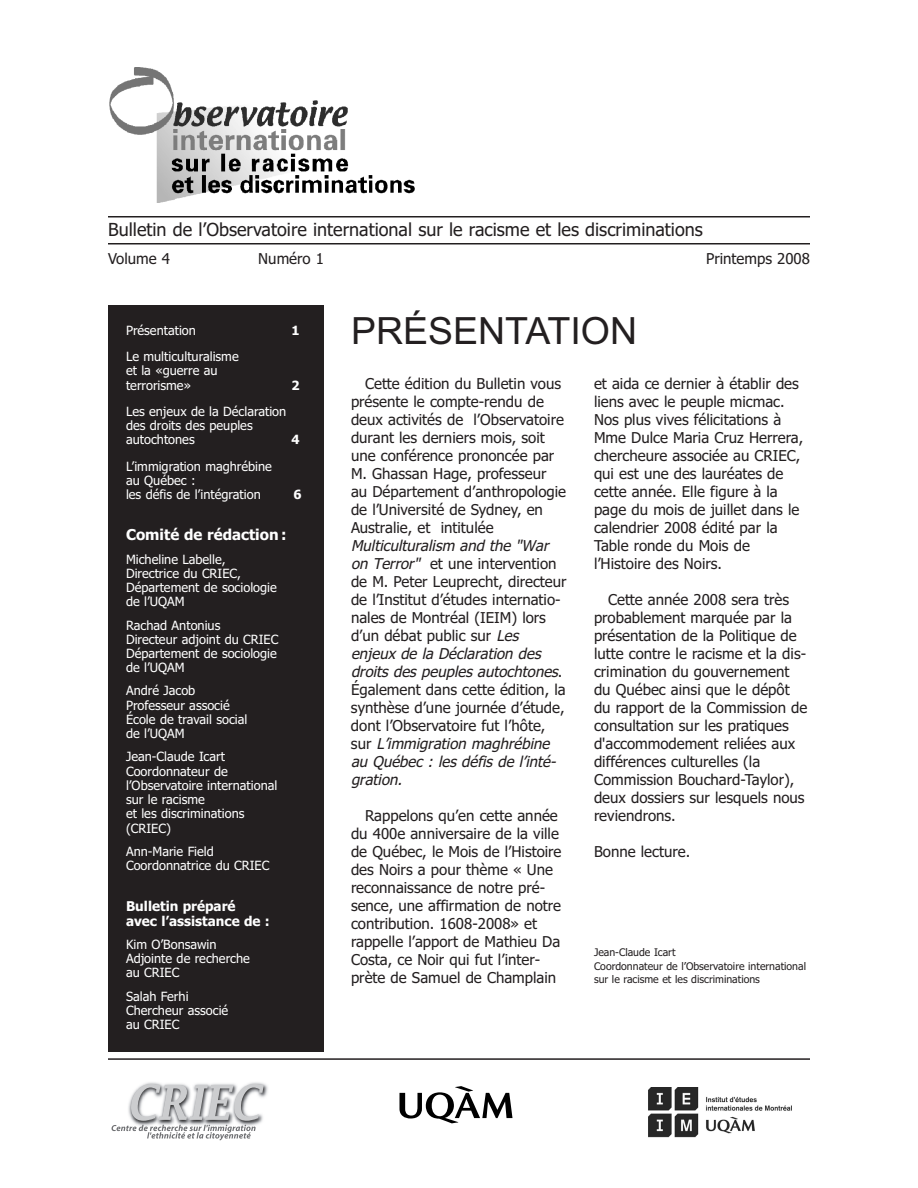
<style>
.page{position:relative;width:918px;height:1188px;background:#fff}
.page>*{position:absolute;margin:0;border:0;box-sizing:border-box;transform-origin:0 0}
.t1{font:37.5px "Arial";color:#231f20}
.t2{font:18px "Tahoma";color:#231f20}
.t3{font:15px/18px "Tahoma";color:#231f20}
.t4{font:700 15px "Tahoma";color:#fff}
.t5{font:700 13.5px/14.2px "Tahoma";color:#fff}
.t6{font:12.75px/14.2px "Tahoma";color:#fff}
.t7{font:700 12.75px "Tahoma";color:#fff}
.t8{font:10.5px/13.5px "Tahoma";color:#231f20}
.s1{font-style:italic}
</style>
<div class="page">
<hr style="left:108px;top:216px;width:702px;height:2px;background:#231f20">
<hr style="left:108px;top:243px;width:702px;height:1px;background:#231f20">
<img style="left:110px;top:68px;width:304px;height:134px">
<div style="left:108px;top:305px;width:216px;height:746px;background:#231f20"></div>
<hr style="left:108px;top:1058px;width:702px;height:2px;background:#231f20">
<img style="left:145px;top:1082px;width:123px;height:15px">
<svg style="left:112px;top:1084px;width:152px;height:56px"></svg>
<svg style="left:399px;top:1086px;width:114px;height:37px"></svg>
<img style="left:648px;top:1087px;width:144px;height:51px">
<p class="t2" style="left:108px;top:219px;width:596px">Bulletin de l’Observatoire international sur le racisme et les discriminations</p>
<p class="t3" style="left:108px;top:250px;width:64px">Volume 4</p>
<p class="t3" style="left:258px;top:250px;width:67px">Numéro 1</p>
<p class="t3" style="left:706px;top:250px;width:105px">Printemps 2008</p>
<p class="t6" style="left:126px;top:323px;width:71px">Présentation</p>
<p class="t7" style="left:292px;top:323px;width:10px">1</p>
<p class="t6" style="left:126px;top:350px;width:114px">Le multiculturalisme et la «guerre au terrorisme»</p>
<p class="t7" style="left:292px;top:378px;width:10px">2</p>
<p class="t6" style="left:126px;top:404px;width:162px">Les enjeux de la Déclaration des droits des peuples autochtones</p>
<p class="t7" style="left:292px;top:433px;width:10px">4</p>
<p class="t6" style="left:126px;top:459px;width:147px">L’immigration maghrébine au Québec :<br>les défis de l’intégration</p>
<p class="t7" style="left:293px;top:487px;width:10px">6</p>
<p class="t4" style="left:126px;top:526px;width:162px">Comité de rédaction :</p>
<p class="t6" style="left:126px;top:552px;width:152px">Micheline Labelle,<br>Directrice du CRIEC,<br>Département de sociologie de l’UQAM</p>
<p class="t6" style="left:126px;top:618px;width:154px">Rachad Antonius<br>Directeur adjoint du CRIEC<br>Département de sociologie de l’UQAM</p>
<p class="t6" style="left:126px;top:684px;width:123px">André Jacob<br>Professeur associé<br>École de travail social de l’UQAM</p>
<p class="t6" style="left:126px;top:750px;width:153px">Jean-Claude Icart<br>Coordonnateur de l’Observatoire international sur le racisme<br>et les discriminations (CRIEC)</p>
<p class="t6" style="left:126px;top:844px;width:145px">Ann-Marie Field<br>Coordonnatrice du CRIEC</p>
<p class="t5" style="left:126px;top:900px;width:145px">Bulletin préparé avec l’assistance de :</p>
<p class="t6" style="left:126px;top:937px;width:125px">Kim O’Bonsawin<br>Adjointe de recherche au CRIEC</p>
<p class="t6" style="left:126px;top:989px;width:104px">Salah Ferhi<br>Chercheur associé au CRIEC</p>
<h1 class="t1" style="left:351px;top:309px;width:288px">PRÉSENTATION</h1>
<p class="t3" style="left:351px;top:375px;width:217px;text-indent:14px">Cette édition du Bulletin vous présente le compte-rendu de deux activités de l’Observatoire durant les derniers mois, soit une conférence prononcée par<br>M. Ghassan Hage, professeur au Département d’anthropologie de l’Université de Sydney, en<br>Australie, et intitulée</p>
<p class="t3" style="left:351px;top:537px;width:217px"><span class="s1">Multiculturalism and the "War on Terror"</span> et une intervention de M. Peter Leuprecht, directeur de l’Institut d’études internatio&shy;nales de Montréal (IEIM) lors d’un débat public sur <span class="s1">Les enjeux de la Déclaration des droits des peuples autochtones</span>.<br>Également dans cette édition, la synthèse d’une journée d’étude, dont l’Observatoire fut l’hôte,<br>s u r <span class="s1">L’immigration maghrébine au Québec : les défis de l’inté&shy;gration.</span></p>
<p class="t3" style="left:351px;top:807px;width:212px;text-indent:14px">Rappelons qu’en cette année du 400e anniversaire de la ville de Québec, le Mois de l’Histoire des Noirs a pour thème « Une reconnaissance de notre pré&shy;sence, une affirmation de notre contribution. 1608-2008» et rappelle l’apport de Mathieu Da<br>Costa, ce Noir qui fut l’inter&shy;prète de Samuel de Champlain</p>
<p class="t3" style="left:594px;top:375px;width:211px">et aida ce dernier à établir des liens avec le peuple micmac.<br>Nos plus vives félicitations à<br>Mme Dulce Maria Cruz Herrera, chercheure associée au CRIEC, qui est une des lauréates de cette année. Elle figure à la page du mois de juillet dans le calendrier 2008 édité par la<br>Table ronde du Mois de l’Histoire des Noirs.</p>
<p class="t3" style="left:594px;top:591px;width:215px;text-indent:14px">Cette année 2008 sera très probablement marquée par la présentation de la Politique de lutte contre le racisme et la dis&shy;crimination du gouvernement du Québec ainsi que le dépôt du rapport de la Commission de consultation sur les pratiques d'accommodement reliées aux différences culturelles (la<br>Commission Bouchard-Taylor), deux dossiers sur lesquels nous reviendrons.</p>
<p class="t3" style="left:594px;top:843px;width:98px">Bonne lecture.</p>
<p class="t8" style="left:594px;top:946px;width:214px">Jean-Claude Icart<br>Coordonnateur de l’Observatoire international sur le racisme et les discriminations</p>
</div>
